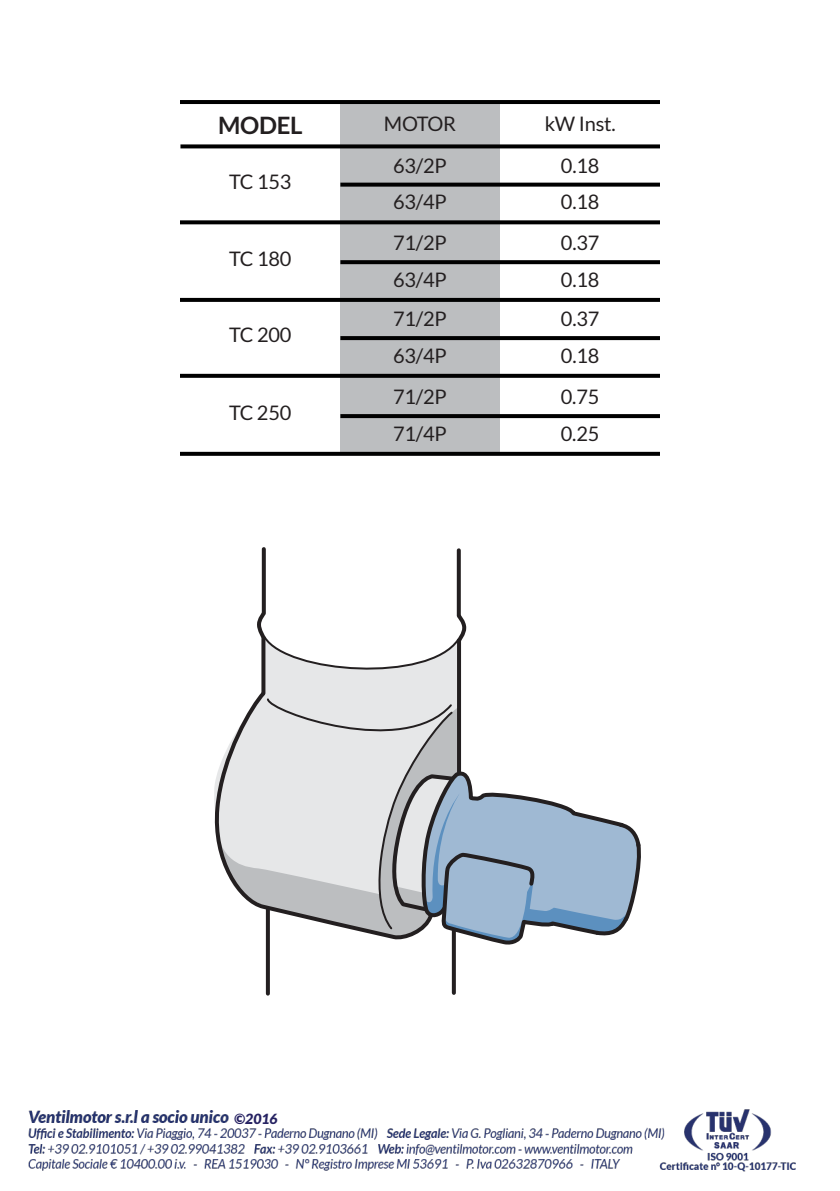
<style>
.page{position:relative;width:840px;height:1191px;background:#fff}
.page>*{position:absolute;margin:0;border:0;box-sizing:border-box;transform-origin:0 0}
.t1{font:700 24px "Lato";letter-spacing:-.01em;color:#231f20}
.t2{font:20px/36.8px "Lato";letter-spacing:-.01em;color:#231f20}
.t3{font:italic 900 14px "Lato";color:#262262}
</style>
<div class="page">
<img style="left:28px;top:1109px;width:767px;height:62px">
<div style="left:340px;top:102px;width:160px;height:352px;background:#bcbec0"></div>
<hr style="left:180px;top:100px;width:479px;height:4px;background:#000">
<svg style="left:180px;top:144px;width:479px;height:4px;fill:#000"></svg>
<svg style="left:340px;top:183px;width:319px;height:4px"></svg>
<svg style="left:180px;top:220px;width:479px;height:4px;fill:#000"></svg>
<svg style="left:340px;top:260px;width:319px;height:4px"></svg>
<svg style="left:180px;top:298px;width:479px;height:4px;fill:#000"></svg>
<svg style="left:340px;top:336px;width:319px;height:4px"></svg>
<svg style="left:180px;top:374px;width:479px;height:4px;fill:#000"></svg>
<svg style="left:340px;top:414px;width:319px;height:4px"></svg>
<svg style="left:180px;top:452px;width:479px;height:4px;fill:#000"></svg>
<svg style="left:214px;top:548px;width:48px;height:361px"></svg>
<svg style="left:262px;top:547px;width:379px;height:399px"></svg>
<svg style="left:266px;top:909px;width:4px;height:84px"></svg>
<svg style="left:451px;top:930px;width:4px;height:63px"></svg>
<p class="t1" style="left:218px;top:111px;width:86px">MODEL</p>
<p class="t2" style="left:229px;top:163px;width:64px">TC 153</p>
<p class="t2" style="left:229px;top:240px;width:64px">TC 180</p>
<p class="t2" style="left:229px;top:316px;width:64px">TC 200</p>
<p class="t2" style="left:229px;top:394px;width:64px">TC 250</p>
<p class="t2" style="left:383px;top:103px;width:74px;line-height:41.8px;text-align:center">MOTOR<br>63/2P</p>
<p class="t2" style="left:393px;top:184px;width:55px">63/4P</p>
<p class="t2" style="left:544px;top:103px;width:72px;line-height:41.8px;text-align:center">kW Inst.<br>0.18</p>
<p class="t2" style="left:560px;top:184px;width:40px">0.18</p>
<p class="t2" style="left:393px;top:224px;width:55px">71/2P<br>63/4P</p>
<p class="t2" style="left:560px;top:224px;width:40px">0.37<br>0.18</p>
<p class="t2" style="left:393px;top:300px;width:55px">71/2P<br>63/4P</p>
<p class="t2" style="left:560px;top:300px;width:40px">0.37<br>0.18</p>
<p class="t2" style="left:393px;top:378px;width:55px">71/2P<br>71/4P</p>
<p class="t2" style="left:560px;top:378px;width:40px">0.75<br>0.25</p>
<p class="t3" style="left:234px;top:1110px;width:45px">©2016</p>
</div>
